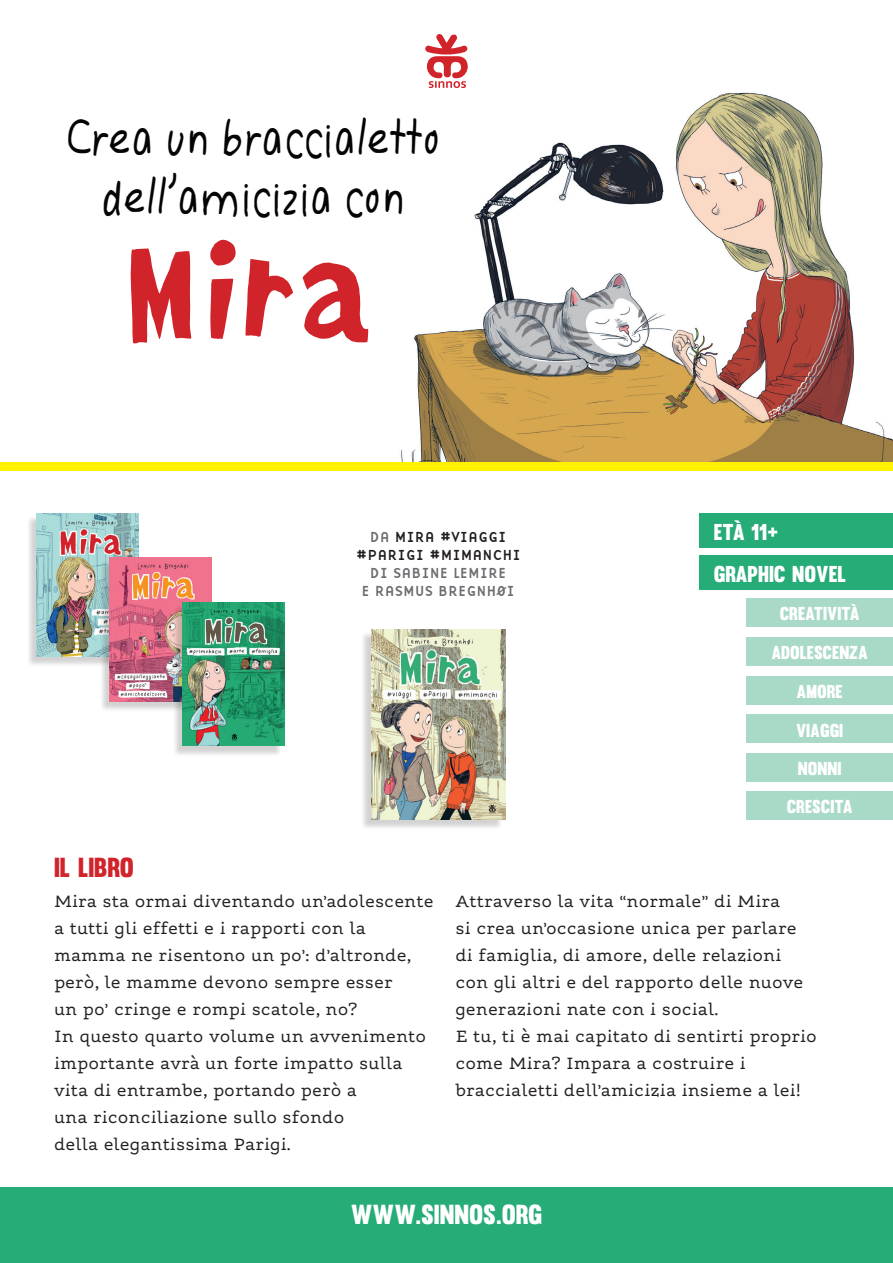
<style>
.page{position:relative;width:893px;height:1263px;background:#fff}
.page>*{position:absolute;margin:0;border:0;box-sizing:border-box;transform-origin:0 0}
.t1{font:49.5px/59.4px "Clante Handwriting";color:#040503;text-align:center}
.t2{font:27px "Muro";color:#fff}
.t3{font:27px "Muro";color:#d1232a}
.t4{font:22.5px/41.8px "Muro";color:#fff}
.t5{font:21px/27px "leggimi 05";color:#231f20}
.t6{font:18.3px/38.5px "Muro";color:#fff;text-align:center}
.t7{font:15px/18px "Base Nine";color:#231f20;text-align:center}
.t8{font:15px/18px "Base Nine";color:#6c6d70;text-align:center}
.s1{color:#6c6d70}
</style>
<div class="page">
<img style="left:401px;top:92px;width:492px;height:370px">
<div style="left:0;top:1188px;width:893px;height:75px;background:#26ac76"></div>
<svg style="left:425px;top:34px;width:43px;height:54px"></svg>
<div style="left:699px;top:513px;width:194px;height:34px;background:#26ac76"></div>
<div style="left:699px;top:555px;width:194px;height:34px;background:#26ac76"></div>
<svg style="left:210px;top:239px;width:26px;height:27px"></svg>
<svg style="left:130px;top:248px;width:61px;height:96px"></svg>
<svg style="left:245px;top:259px;width:48px;height:78px"></svg>
<svg style="left:303px;top:263px;width:65px;height:79px"></svg>
<svg style="left:210px;top:279px;width:23px;height:60px"></svg>
<div style="left:0;top:462px;width:893px;height:9px;background:#fff101"></div>
<div style="left:26px;top:515px;width:110px;height:152px;background:#231f20;opacity:.2"></div>
<img style="left:37px;top:513px;width:101px;height:143px">
<div style="left:99px;top:560px;width:111px;height:152px;background:#231f20;opacity:.2"></div>
<img style="left:110px;top:558px;width:101px;height:143px">
<div style="left:172px;top:604px;width:111px;height:153px;background:#231f20;opacity:.2"></div>
<img style="left:183px;top:603px;width:101px;height:143px">
<div style="left:746px;top:598px;width:147px;height:29px;background:#a9dac7"></div>
<div style="left:746px;top:637px;width:147px;height:29px;background:#a9dac7"></div>
<div style="left:746px;top:676px;width:147px;height:28px;background:#a9dac7"></div>
<div style="left:746px;top:715px;width:147px;height:28px;background:#a9dac7"></div>
<div style="left:746px;top:753px;width:147px;height:29px;background:#a9dac7"></div>
<div style="left:746px;top:791px;width:147px;height:28px;background:#a9dac7"></div>
<div style="left:360px;top:631px;width:144px;height:199px;background:#231f20;opacity:.2"></div>
<img style="left:371px;top:630px;width:134px;height:189px">
<h1 class="t1" style="left:67px;top:109px;width:376px">Crea un braccialetto dell’amicizia con</h1>
<p class="t7" style="left:356px;top:528px;width:167px"><span class="s1">DA</span> MIRA #VIAGGI #PARIGI #MIMANCHI</p>
<p class="t8" style="left:362px;top:564px;width:155px">DI SABINE LEMIRE<br>E RASM US BREGNHØI</p>
<p class="t4" style="left:714px;top:511px;width:134px">ETÀ 11+<br>GRAPHIC NOVEL</p>
<p class="t6" style="left:771px;top:594px;width:98px">CREATIVITÀ<br>ADOLESCENZA<br>AMORE<br>VIAGGI<br>NONNI<br>CRESCITA</p>
<p class="t3" style="left:54px;top:851px;width:67px">IL LIBRO</p>
<p class="t5" style="left:54px;top:888px;width:381px">Mira sta ormai diventando un’adolescente a tutti gli effetti e i rapporti con la mamma ne risentono un po’: d’altronde, però, le mamme devono sempre esser<br>un po’ cringe e rompi scatole, no?<br>In questo quarto volume un avvenimento importante avrà un forte impatto sulla vita di entrambe, portando però a<br>una riconciliazione sullo sfondo<br>della elegantissima Parigi.</p>
<p class="t5" style="left:455px;top:887px;width:363px">Attraverso la vita “normale” di Mira<br>si crea un’occasione unica per parlare di famiglia, di amore, delle relazioni con gli altri e del rapporto delle nuove generazioni nate con i social.<br>E tu, ti è mai capitato di sentirti proprio come Mira? Impara a costruire i braccialetti dell’amicizia insieme a lei!</p>
<p class="t2" style="left:351px;top:1198px;width:193px">WWW.SINNOS.ORG</p>
</div>
